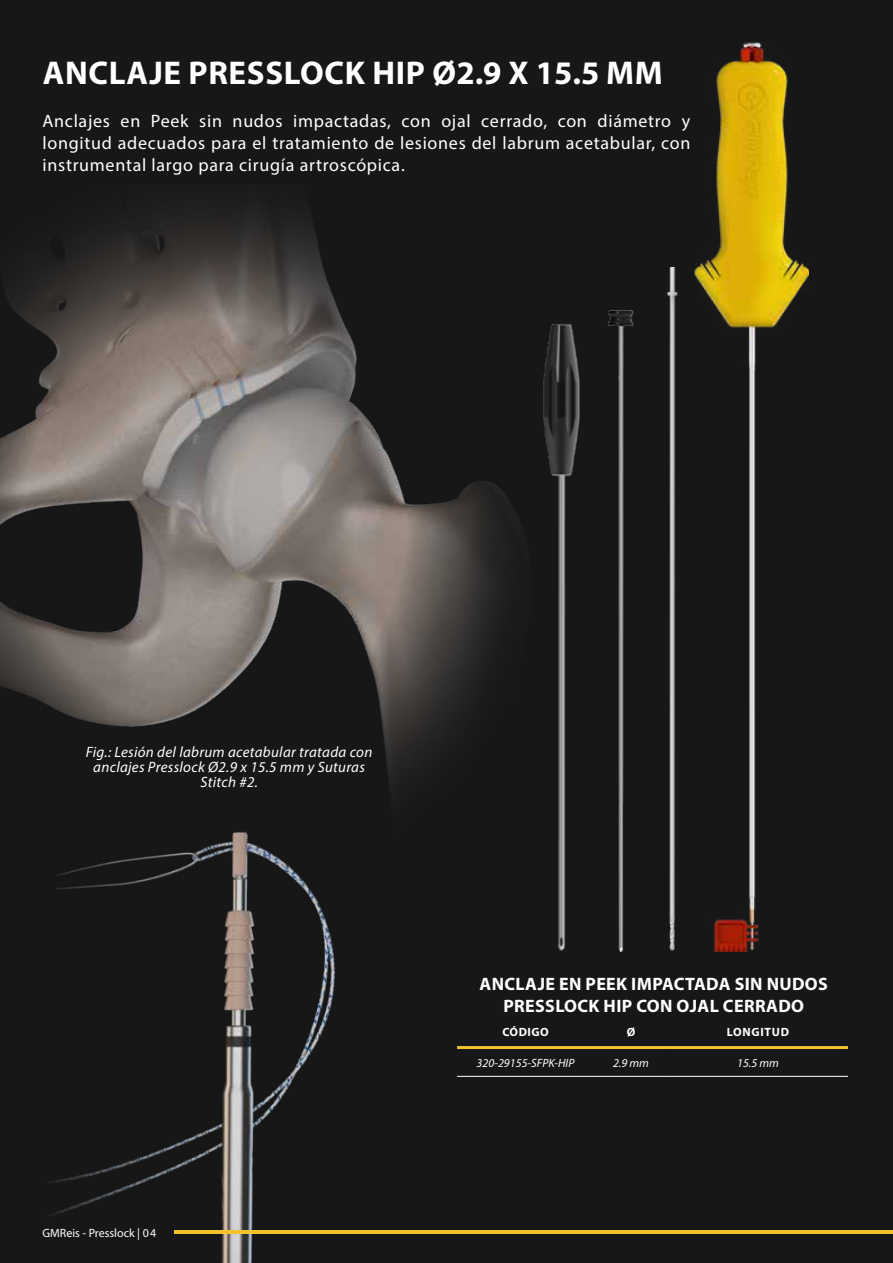
<style>
.page{position:relative;width:893px;height:1263px;background:#171717}
.page>*{position:absolute;margin:0;border:0;box-sizing:border-box;transform-origin:0 0}
.t1{font:700 33px "Myriad Pro";letter-spacing:.02em;color:#fff}
.t2{font:18px/21.6px "Myriad Pro";letter-spacing:.04em;color:#fff;text-align:justify}
.t3{font:700 18px/21.6px "Myriad Pro";letter-spacing:.02em;color:#fff;text-align:center}
.t4{font:italic 15px/15px "Myriad Pro";letter-spacing:.02em;color:#fff;text-align:center}
.t5{font:italic 12px "Myriad Pro";color:#fff}
.t6{font:12px "Myriad Pro";color:#fff}
.t7{font:700 12px "Myriad Pro";letter-spacing:.05em;color:#fff}
</style>
<div class="page">
<hr style="left:457px;top:1076px;width:137px;height:1px;background:#fff">
<hr style="left:594px;top:1076px;width:74px;height:1px;background:#fff">
<hr style="left:668px;top:1076px;width:180px;height:1px;background:#fff">
<hr style="left:457px;top:1046px;width:137px;height:3px;background:#f1c32f">
<hr style="left:594px;top:1046px;width:74px;height:3px;background:#f1c32f">
<hr style="left:668px;top:1046px;width:180px;height:3px;background:#f1c32f">
<img style="left:694px;top:43px;width:115px;height:909px">
<img style="left:608px;top:310px;width:26px;height:642px">
<img style="left:543px;top:324px;width:37px;height:627px">
<img style="left:0;top:205px;width:516px;height:583px">
<img style="left:50px;top:832px;width:336px;height:431px">
<img style="left:667px;top:268px;width:11px;height:683px">
<hr style="left:174px;top:1231px;width:719px;height:3px;background:#f0c32e">
<h1 class="t1" style="left:43px;top:52px;width:621px">ANCLAJE PRESSLOCK HIP Ø2.9 X 15.5 MM</h1>
<p class="t2" style="left:43px;top:110px;width:649px">Anclajes en Peek sin nudos impactadas, con ojal cerrado, con diámetro y longitud adecuados para el tratamiento de lesiones del labrum acetabular, con instrumental largo para cirugía artroscópica.</p>
<p class="t4" style="left:86px;top:744px;width:288px">Fig.: Lesión del labrum acetabular tratada con anclajes Presslock Ø2.9 x 15.5 mm y Suturas<br>Stitch #2.</p>
<p class="t6" style="left:43px;top:1225px;width:115px">GMReis - Presslock | 04</p>
<p class="t3" style="left:480px;top:973px;width:350px">ANCLAJE EN PEEK IMPACTADA SIN NUDOS<br>PRESSLOCK HIP CON OJAL CERRADO</p>
<p class="t7" style="left:502px;top:1024px;width:48px">CÓDIGO</p>
<p class="t7" style="left:627px;top:1024px;width:10px">Ø</p>
<p class="t7" style="left:727px;top:1024px;width:64px">LONGITUD</p>
<p class="t5" style="left:477px;top:1056px;width:99px">320-29155-SFPK-HIP</p>
<p class="t5" style="left:613px;top:1056px;width:37px">2.9 mm</p>
<p class="t5" style="left:737px;top:1056px;width:43px">15.5 mm</p>
</div>
